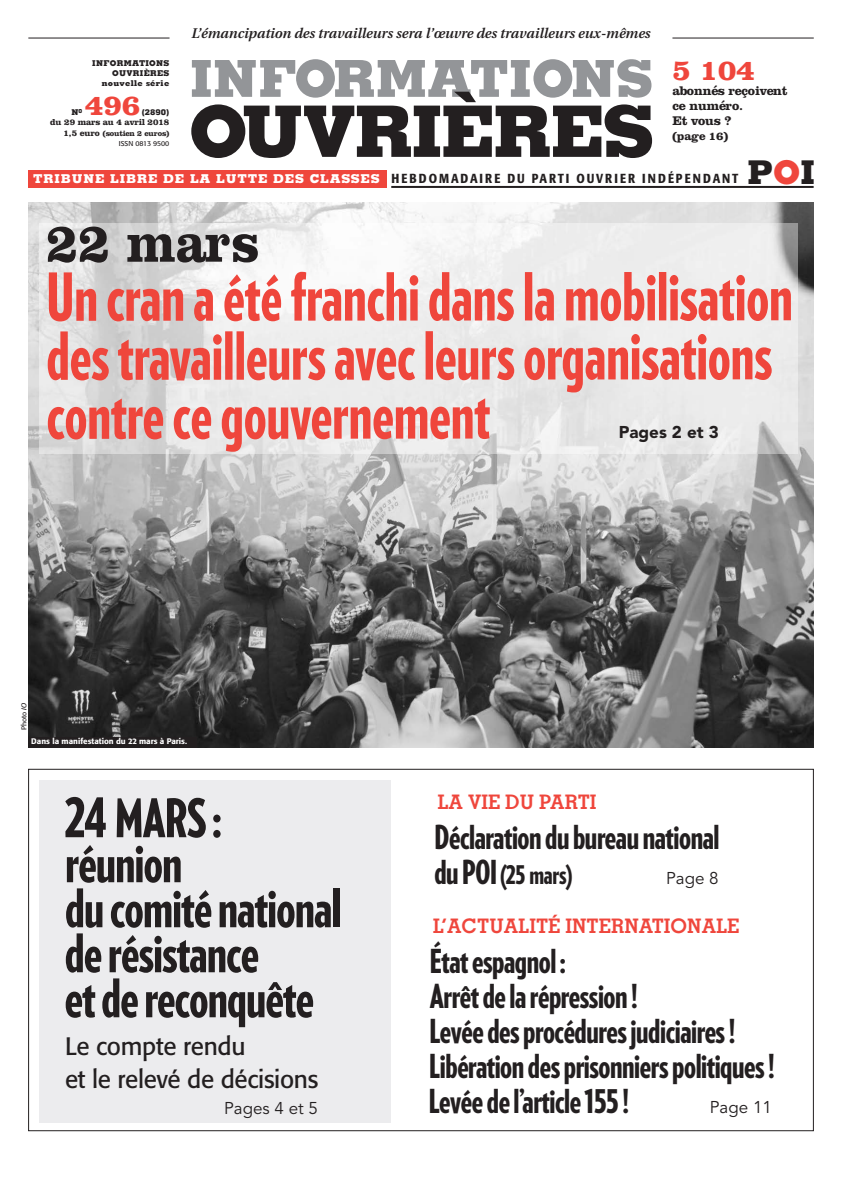
<style>
.page{position:relative;width:842px;height:1191px;background:#fff}
.page>*{position:absolute;margin:0;border:0;box-sizing:border-box;transform-origin:0 0}
.t1{font:800 71px "Memphis";letter-spacing:-.035em;color:#231f20}
.t2{font:900 66px/59.1px "Guggenheim Compressed";color:#ef463c;scale:.9 1}
.t3{font:700 57px "Clarendon";letter-spacing:.01em;color:#231f20;scale:.9 1}
.t4{font:900 53px/45px "Guggenheim Compressed";letter-spacing:-.015em;color:#231f20;scale:.95 1}
.t5{font:800 51px "Memphis";color:#939598}
.t6{font:900 33px/35px "Guggenheim Compressed";letter-spacing:-.015em;color:#231f20;scale:.95 1}
.t7{font:800 32.7px "Memphis";color:#231f20}
.t8{font:700 30px "Clarendon";color:#ef463c}
.t9{font:900 26px "Guggenheim Compressed";letter-spacing:-.015em;color:#231f20;scale:.95 1}
.t10{font:25px/33px "Formata";letter-spacing:-.01em;color:#231f20}
.t11{font:700 20px "Memphis";color:#ef463c}
.t12{font:17px "Avenir";color:#231f20}
.t13{font:900 17px "Avenir";color:#231f20}
.t14{font:italic 600 14px "Utopia";color:#231f20}
.t15{font:500 condensed 13px "Formata";letter-spacing:.155em;color:#231f20}
.t16{font:700 13px/15px "Clarendon";color:#231f20}
.t17{font:700 12px "Clarendon";color:#231f20}
.t18{font:700 9px "Clarendon";color:#231f20}
.t19{font:800 8px/10px "Memphis";letter-spacing:.035em;color:#231f20;text-align:right}
.t20{font:500 8px "Formata";color:#fff}
.t21{font:700 8px "Clarendon";letter-spacing:-.03em;color:#231f20}
.t22{font:7px "Formata";color:#231f20}
.s1{font-size:9px}
.s2{font-family:"Memphis";font-weight:800;font-stretch:normal;font-size:12.2px;color:#fff}
.s3{color:#ef463c}
.s4{font-style:italic}
.s5{font-size:55px}
.s6{font-size:33px}
</style>
<div class="page">
<hr style="left:28px;top:38px;width:142px;height:1px;background:#231f20">
<hr style="left:672px;top:38px;width:142px;height:1px;background:#231f20">
<div style="left:28px;top:170px;width:358px;height:18px;background:#ef463c"></div>
<hr style="left:391px;top:186px;width:423px;height:2px;background:#231f20">
<img style="left:28px;top:202px;width:786px;height:545px">
<div style="left:28px;top:737px;width:169px;height:10px;background:#231f20"></div>
<img style="left:40px;top:223px;width:757px;height:230px">
<div style="left:40px;top:780px;width:351px;height:342px;background:#ececee"></div>
<p class="t14" style="left:191px;top:28px;width:461px">L’émancipation des travailleurs sera l’œuvre des travailleurs eux-mêmes</p>
<h3 class="t5" style="left:190px;top:60px;width:464px">INFORMATIONS</h3>
<p class="t19" style="left:92px;top:59px;width:79px">INFORMATIONS<br>OUVRIÈRES nouvelle série</p>
<p class="t8" style="left:672px;top:52px;width:84px">5 104</p>
<p class="t16" style="left:672px;top:83px;width:117px">abonnés reçoivent ce numéro.<br>Et vous ?</p>
<p class="t17" style="left:672px;top:129px;width:57px">(page 16)</p>
<h1 class="t1" style="left:189px;top:106px;width:467px">OUVRIÈRES</h1>
<p class="t8" style="left:85px;top:87px;width:56px">496</p>
<p class="t19" style="left:142px;top:108px;width:29px">(2890)</p>
<p class="t18" style="left:50px;top:117px;width:121px">du 29 mars au 4 avril 2018</p>
<p class="t21" style="left:63px;top:128px;width:107px"><span class="s1">1,5 euro</span> (soutien 2 euros)</p>
<p class="t22" style="left:119px;top:141px;width:52px">ISSN 0813 9500</p>
<p class="t15" style="left:33px;top:174px;width:707px"><span class="s2">TRIBUNE LIBRE DE LA LUTTE DES CLASSES</span> HEBDOMADAIRE DU PARTI OUVRIER INDÉPENDANT</p>
<p class="t19" style="left:71px;top:108px;width:12px">N<sup>0</sup></p>
<p class="t7" style="left:748px;top:160px;width:69px">P<span class="s3">O</span>I</p>
<h3 class="t3" style="left:46px;top:209px;width:238px">22 mars</h3>
<h2 class="t2" style="left:46px;top:268px;width:831px">Uncranaétéfranchidanslamobilisation destravailleursavecleursorganisations contrecegouvernement</h2>
<p class="t13" style="left:619px;top:418px;width:102px">Pages 2 et 3</p>
<p class="t22" style="left:21px;top:730px;width:29px;rotate:-90deg">Photo <span class="s4">IO</span></p>
<p class="t20" style="left:31px;top:738px;width:157px">Dans la manifestation du 22 mars à Paris.</p>
<h3 class="t4" style="left:65px;top:796px;width:293px"><span class="s5">24</span> MARS: réunion ducomiténational derésistance etdereconquête</h3>
<p class="t10" style="left:65px;top:1032px;width:255px">Le compte rendu<br>et le relevé de décisions</p>
<p class="t12" style="left:224px;top:1098px;width:95px">Pages 4 et 5</p>
<p class="t11" style="left:437px;top:794px;width:161px">LA VIE DU PARTI</p>
<p class="t6" style="left:435px;top:819px;width:301px">Déclarationdubureaunational</p>
<p class="t9" style="left:434px;top:859px;width:147px"><span class="s6">du POI</span>(25 mars)</p>
<p class="t12" style="left:666px;top:867px;width:54px">Page 8</p>
<p class="t11" style="left:433px;top:918px;width:308px">L’ACTUALITÉ INTERNATIONALE</p>
<p class="t6" style="left:429px;top:944px;width:366px">Étatespagnol :<br>Arrêtdelarépression!<br>Levéedesprocéduresjudiciaires!<br>Libérationdesprisonnierspolitiques!<br>Levéedel’article155 !</p>
<p class="t12" style="left:710px;top:1096px;width:64px">Page 11</p>
</div>
